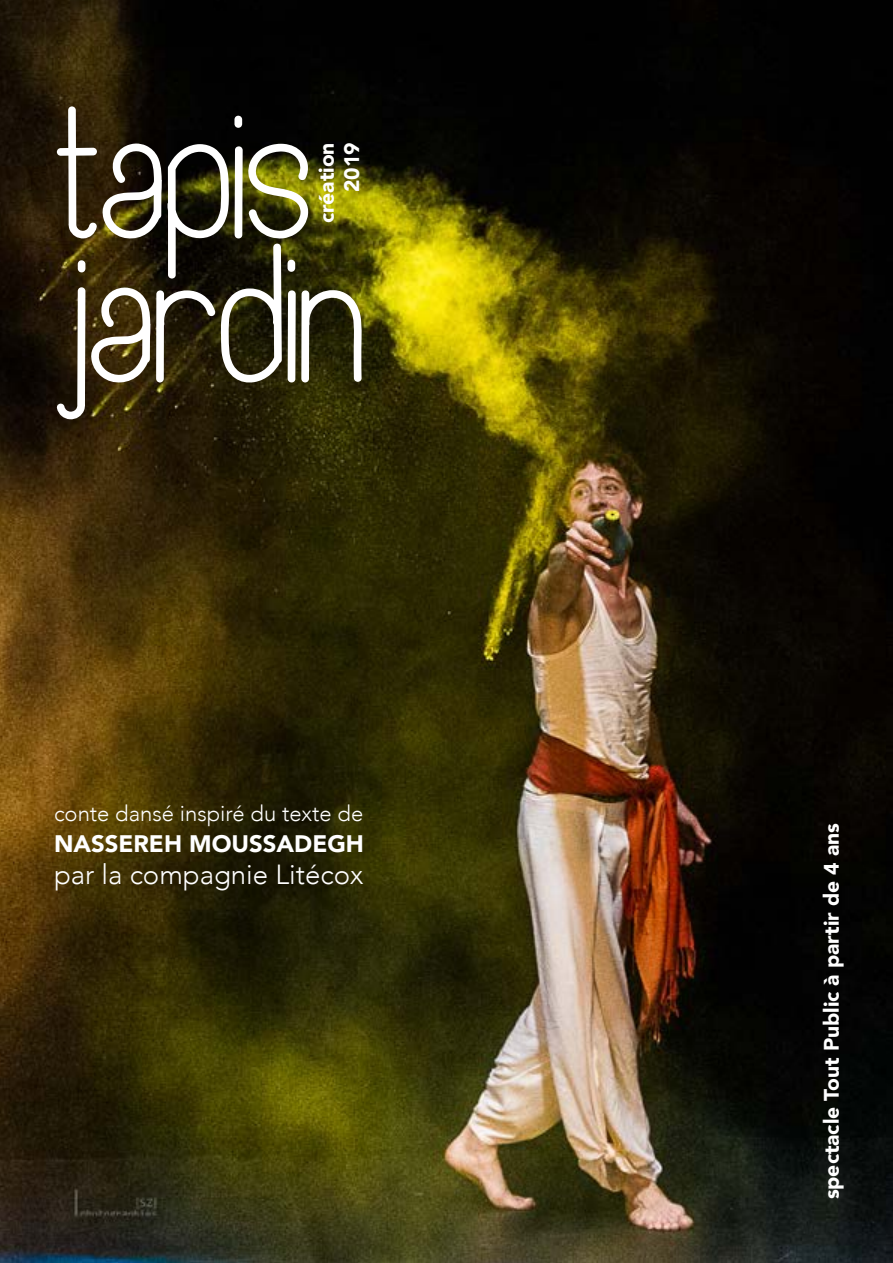
<style>
.page{position:relative;width:893px;height:1263px;background:#fff}
.page>*{position:absolute;margin:0;border:0;box-sizing:border-box;transform-origin:0 0}
.t1{font:120px/144px "Artesana";color:#fff}
.t2{font:300 27.6px "Avenir";color:#fff}
.t3{font:900 23.85px "Avenir";color:#fff}
.t4{font:300 22.05px "Avenir";color:#fff}
.t5{font:900 21px/25.2px "Avenir";color:#fff;text-align:right}
</style>
<div class="page">
<img style="left:0;top:0;width:893px;height:1263px">
<h1 class="t1" style="left:54px;top:119px;width:312px">Tapis<br>Jardin</h1>
<p class="t5" style="left:313px;top:223px;width:82px;rotate:-90deg">création<br>2019</p>
<p class="t4" style="left:54px;top:800px;width:311px">conte dansé inspiré du texte de</p>
<p class="t3" style="left:54px;top:823px;width:312px">NASSEREH MOUSSADEGH</p>
<h2 class="t2" style="left:54px;top:858px;width:311px">par la compagnie Litécox</h2>
<p class="t5" style="left:818px;top:1199px;width:378px;rotate:-90deg">spectacle Tout Public à partir de 4 ans</p>
</div>
